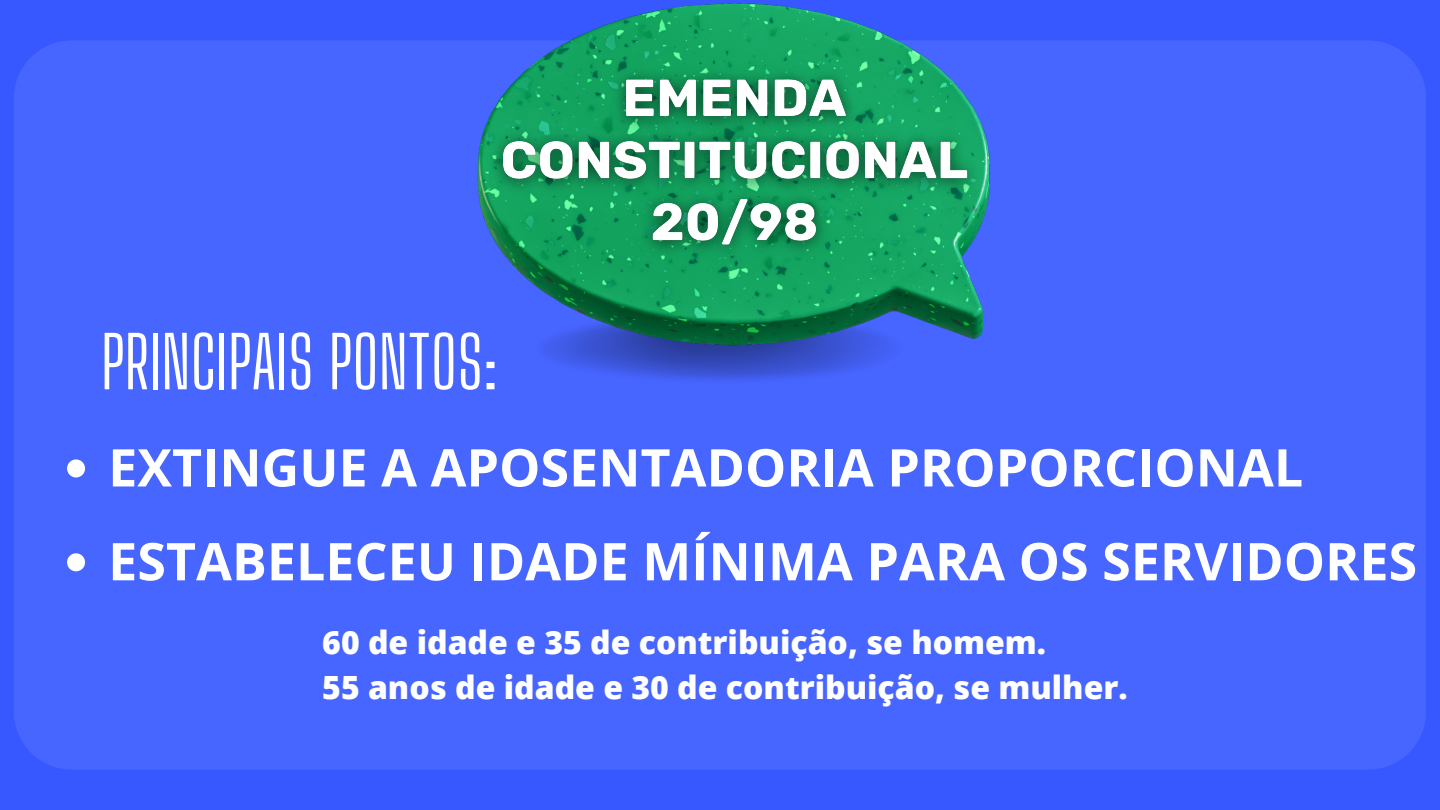
<style>
.page{position:relative;width:1440px;height:810px;background:#3858ff}
.page>*{position:absolute;margin:0;border:0;box-sizing:border-box;transform-origin:0 0}
.t1{font:70.6px "Big Shoulders Display";color:#fff}
.t2{font:700 52px "Open Sans";color:#fff}
.t3{font:800 32px "Open Sans";color:#fff}
</style>
<div class="page">
<div style="left:14px;top:40px;width:1412px;height:730px;background:#4765ff;border-radius:58px"></div>
<img style="left:477px;top:2px;width:506px;height:346px">
<img style="left:478px;top:48px;width:512px;height:232px">
<svg style="left:67px;top:459px;width:18px;height:18px"></svg>
<svg style="left:67px;top:553px;width:18px;height:18px"></svg>
<p class="t1" style="left:101px;top:320px;width:398px">PRINCIPAIS PONTOS:</p>
<p class="t2" style="left:108px;top:431px;width:1196px">EXTINGUE A APOSENTADORIA PROPORCIONAL</p>
<p class="t2" style="left:108px;top:525px;width:1310px">ESTABELECEU IDADE MÍNIMA PARA OS SERVIDORES</p>
<p class="t3" style="left:322px;top:620px;width:725px">60 de idade e 35 de contribuição, se homem.</p>
<p class="t3" style="left:322px;top:664px;width:807px">55 anos de idade e 30 de contribuição, se mulher.</p>
</div>
